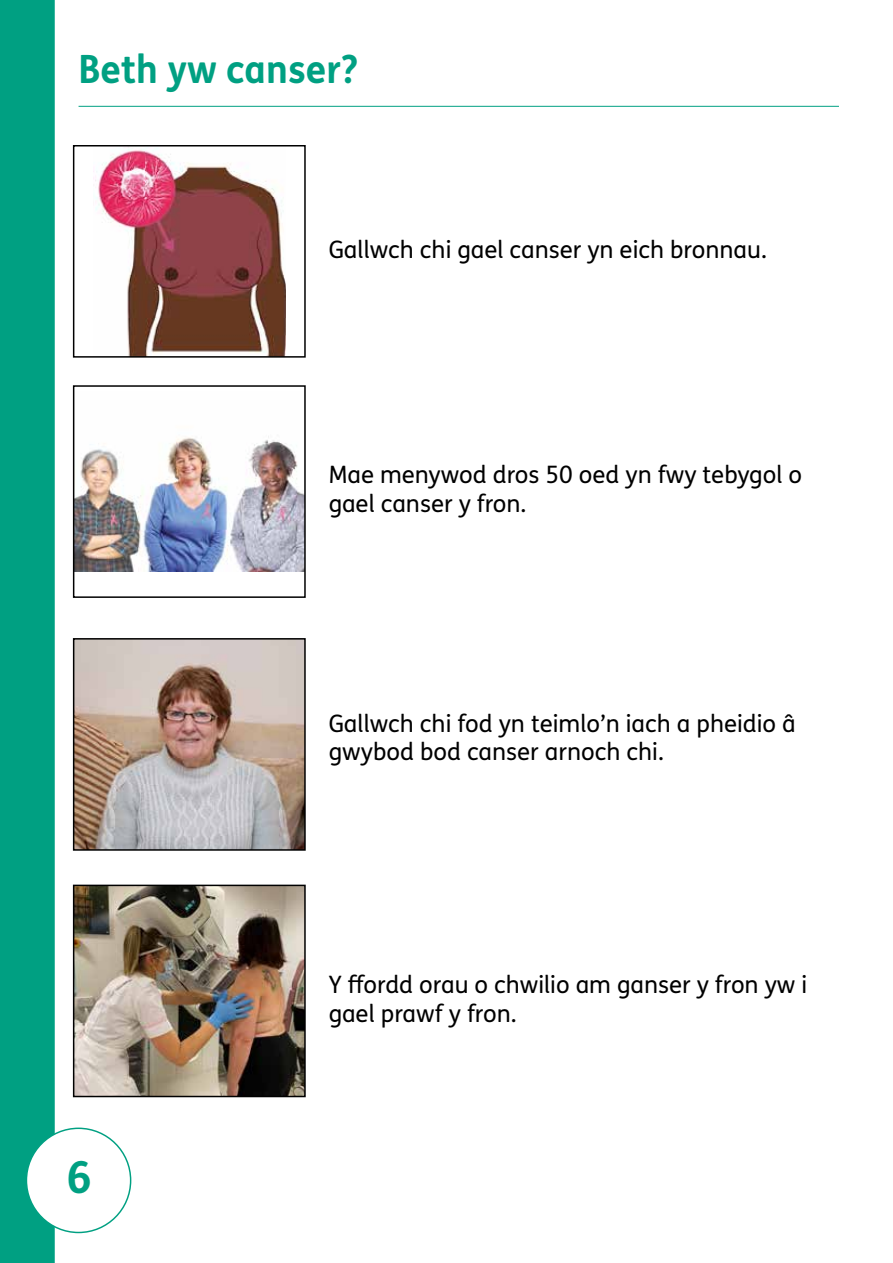
<style>
.page{position:relative;width:893px;height:1263px;background:#fff}
.page>*{position:absolute;margin:0;border:0;box-sizing:border-box;transform-origin:0 0}
.t1{font:700 44.1px "FS Me Pro";color:#00a082}
.t2{font:700 39px "FS Me Pro";color:#00a082;scale:.95 1}
.t3{font:24px/28.8px "FS Me Pro";color:#000}
</style>
<div class="page">
<hr style="left:79px;top:106px;width:760px;height:1px;background:#00a082">
<div style="left:0;top:0;width:55px;height:1263px;background:#00a082"></div>
<div style="left:26px;top:1128px;width:105px;height:104px;background:#fff;border-radius:50%"></div>
<img style="left:76px;top:436px;width:227px;height:136px">
<div style="left:73px;top:385px;width:233px;height:213px;border:2px solid #000"></div>
<img style="left:95px;top:148px;width:190px;height:207px">
<div style="left:73px;top:145px;width:233px;height:213px;border:2px solid #000"></div>
<img style="left:76px;top:641px;width:227px;height:207px">
<div style="left:73px;top:638px;width:233px;height:213px;border:2px solid #000"></div>
<img style="left:76px;top:888px;width:227px;height:206px">
<div style="left:73px;top:885px;width:233px;height:212px;border:2px solid #000"></div>
<h1 class="t2" style="left:79px;top:39px;width:296px">Beth yw canser?</h1>
<p class="t3" style="left:329px;top:235px;width:440px">Gallwch chi gael canser yn eich bronnau.</p>
<p class="t3" style="left:329px;top:459px;width:475px">Mae menywod dros 50 oed yn fwy tebygol o gael canser y fron.</p>
<p class="t3" style="left:329px;top:708px;width:469px">Gallwch chi fod yn teimlo’n iach a pheidio â gwybod bod canser arnoch chi.</p>
<h1 class="t1" style="left:66px;top:1143px;width:28px">6</h1>
<p class="t3" style="left:329px;top:970px;width:480px">Y fordd orau o chwilio am ganser y fron yw i gael prawf y fron.</p>
</div>
